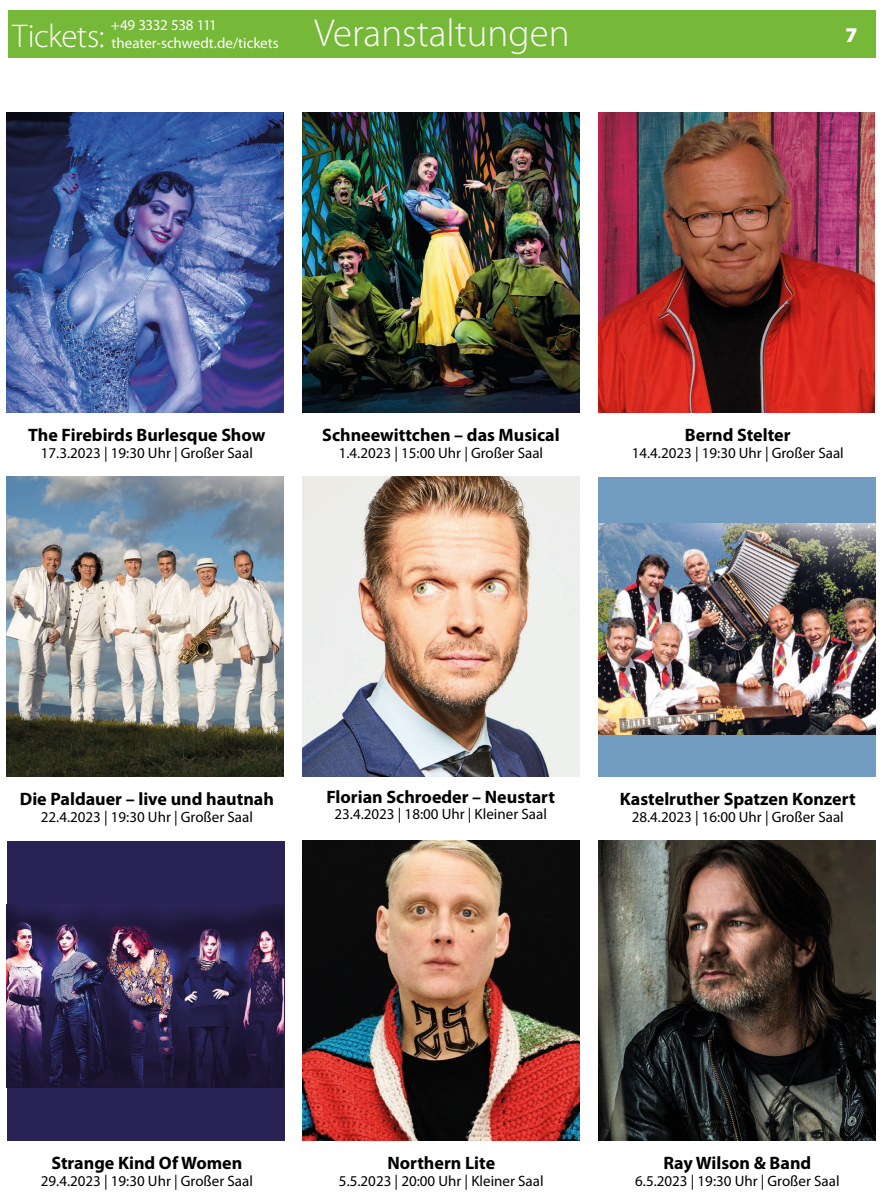
<style>
.page{position:relative;width:885px;height:1200px;background:#fff}
.page>*{position:absolute;margin:0;border:0;box-sizing:border-box;transform-origin:0 0}
.t1{font:300 39px "Myriad Pro";color:#fff}
.t2{font:300 33px "Myriad Pro";letter-spacing:-.015em;color:#fff}
.t3{font:900 21px "Myriad Pro";color:#fff}
.t4{font:700 18px "Myriad Pro";color:#000}
.t5{font:15px "Myriad Pro";color:#000}
.t6{font:15px/18px "Myriad Pro";letter-spacing:-.005em;color:#fff}
</style>
<div class="page">
<div style="left:8px;top:11px;width:867px;height:47px;background:#76b838"></div>
<div style="left:7px;top:840px;width:277px;height:300px;background:#292355"></div>
<img style="left:7px;top:904px;width:276px;height:183px">
<img style="left:302px;top:476px;width:277px;height:300px">
<img style="left:302px;top:113px;width:277px;height:299px">
<img style="left:7px;top:476px;width:276px;height:300px">
<img style="left:7px;top:113px;width:276px;height:299px">
<img style="left:302px;top:840px;width:277px;height:300px">
<div style="left:598px;top:476px;width:277px;height:300px;background:#729bc0"></div>
<img style="left:598px;top:523px;width:277px;height:210px">
<img style="left:598px;top:113px;width:276px;height:299px">
<img style="left:598px;top:840px;width:277px;height:300px">
<p class="t2" style="left:12px;top:16px;width:94px">Tickets:</p>
<p class="t6" style="left:111px;top:16px;width:169px">+49 3332 538 111 theater-schwedt.de/tickets</p>
<p class="t1" style="left:314px;top:10px;width:257px">Veranstaltungen</p>
<p class="t3" style="left:845px;top:23px;width:14px">7</p>
<p class="t4" style="left:28px;top:423px;width:239px">The Firebirds Burlesque Show</p>
<p class="t5" style="left:41px;top:443px;width:213px">17.3.2023 | 19:30 Uhr | Großer Saal</p>
<p class="t4" style="left:322px;top:423px;width:239px">Schneewittchen – das Musical</p>
<p class="t5" style="left:339px;top:443px;width:206px">1.4.2023 | 15:00 Uhr | Großer Saal</p>
<p class="t4" style="left:684px;top:423px;width:107px">Bernd Stelter</p>
<p class="t5" style="left:631px;top:443px;width:213px">14.4.2023 | 19:30 Uhr | Großer Saal</p>
<p class="t4" style="left:20px;top:787px;width:256px">Die Paldauer – live und hautnah</p>
<p class="t5" style="left:41px;top:807px;width:213px">22.4.2023 | 19:30 Uhr | Großer Saal</p>
<p class="t4" style="left:326px;top:784px;width:230px">Florian Schroeder – Neustart</p>
<p class="t5" style="left:334px;top:804px;width:214px">23.4.2023 | 18:00 Uhr | Kleiner Saal</p>
<p class="t4" style="left:620px;top:787px;width:237px">Kastelruther Spatzen Konzert</p>
<p class="t5" style="left:631px;top:807px;width:213px">28.4.2023 | 16:00 Uhr | Großer Saal</p>
<p class="t4" style="left:51px;top:1151px;width:192px">Strange Kind Of Women</p>
<p class="t5" style="left:41px;top:1171px;width:213px">29.4.2023 | 19:30 Uhr | Großer Saal</p>
<p class="t4" style="left:387px;top:1150px;width:109px">Northern Lite</p>
<p class="t5" style="left:339px;top:1171px;width:206px">5.5.2023 | 20:00 Uhr | Kleiner Saal</p>
<p class="t4" style="left:663px;top:1150px;width:149px">Ray Wilson &amp; Band</p>
<p class="t5" style="left:635px;top:1171px;width:206px">6.5.2023 | 19:30 Uhr | Großer Saal</p>
</div>
